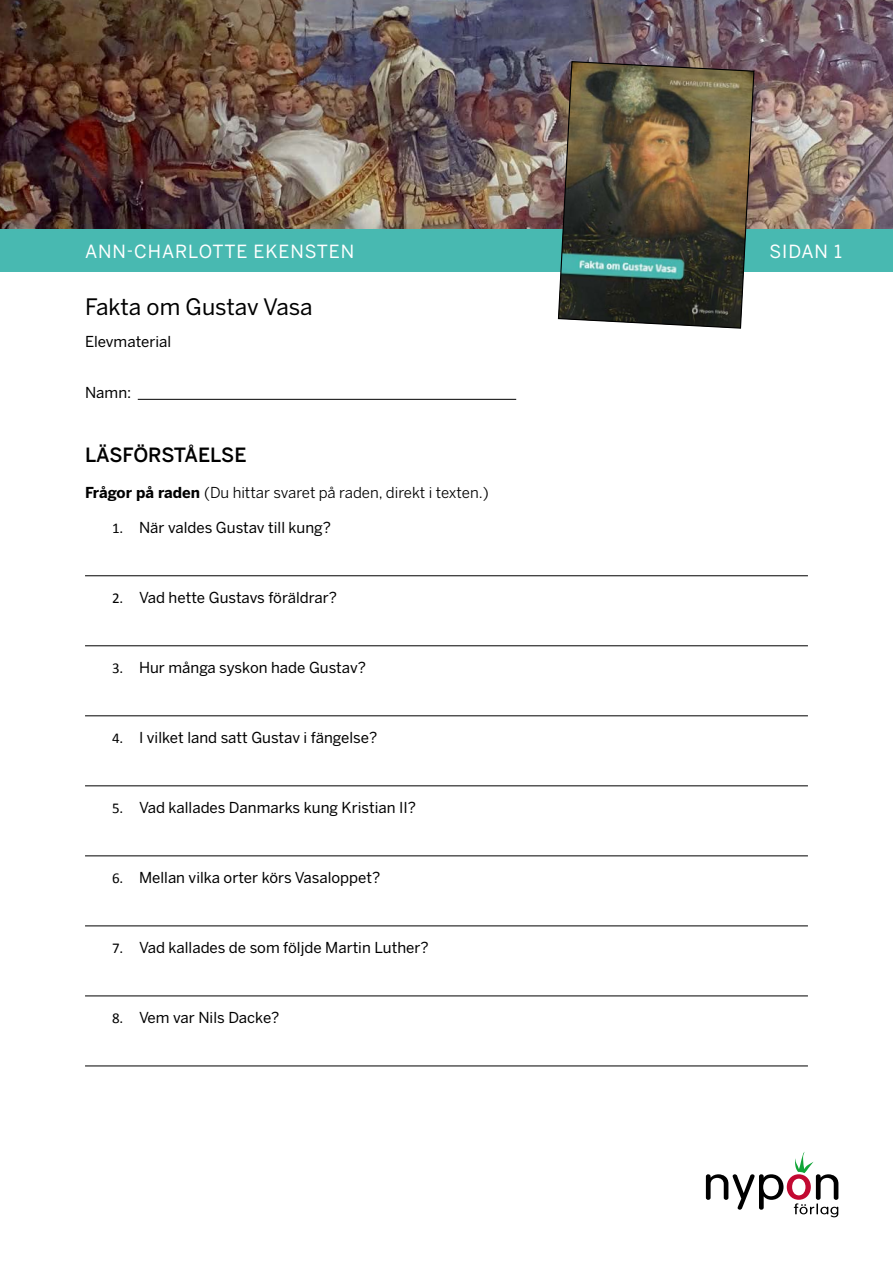
<style>
.page{position:relative;width:893px;height:1263px;background:#fff}
.page>*{position:absolute;margin:0;border:0;box-sizing:border-box;transform-origin:0 0}
.t1{font:22.5px "Benton Sans";letter-spacing:-.005em;color:#000}
.t2{font:500 19.5px "Benton Sans";letter-spacing:-.005em;color:#000}
.t3{font:18px "Benton Sans";letter-spacing:.05em;color:#fff}
.t4{font:15px "Benton Sans";color:#000}
.t5{font:15px "Benton Sans";color:#000}
.s1{font-weight:700}
.s2{font-family:"Calibri"}
</style>
<div class="page">
<img style="left:0;top:0;width:893px;height:230px">
<svg style="left:706px;top:1152px;width:132px;height:65px"></svg>
<div style="left:0;top:230px;width:893px;height:42px;background:#48b9b1"></div>
<img style="left:557px;top:60px;width:198px;height:269px">
<hr style="left:138px;top:399px;width:378px;height:1px;background:#000">
<hr style="left:85px;top:575px;width:723px;height:1px;background:#000">
<hr style="left:85px;top:645px;width:723px;height:1px;background:#000">
<hr style="left:85px;top:715px;width:723px;height:1px;background:#000">
<hr style="left:85px;top:785px;width:723px;height:1px;background:#000">
<hr style="left:85px;top:855px;width:723px;height:1px;background:#000">
<hr style="left:85px;top:925px;width:723px;height:1px;background:#000">
<hr style="left:85px;top:995px;width:723px;height:1px;background:#000">
<hr style="left:85px;top:1065px;width:723px;height:1px;background:#000">
<p class="t3" style="left:85px;top:241px;width:271px">ANN-CHARLOTTE EKENSTEN</p>
<p class="t3" style="left:769px;top:241px;width:74px">SIDAN 1</p>
<h1 class="t1" style="left:85px;top:294px;width:229px">Fakta om Gustav Vasa</h1>
<p class="t4" style="left:85px;top:332px;width:88px">Elevmaterial</p>
<p class="t4" style="left:85px;top:383px;width:48px">Namn:</p>
<h2 class="t2" style="left:85px;top:443px;width:163px">LÄSFÖRSTÅELSE</h2>
<p class="t5" style="left:85px;top:483px;width:405px"><span class="s1">Frågor på raden</span> (Du hittar svaret på raden, direkt i texten.)</p>
<p class="t4" style="left:112px;top:518px;width:221px"><span class="s2">1.</span> När valdes Gustav till kung?</p>
<p class="t4" style="left:112px;top:588px;width:226px"><span class="s2">2.</span> Vad hette Gustavs föräldrar?</p>
<p class="t4" style="left:112px;top:658px;width:255px"><span class="s2">3.</span> Hur många syskon hade Gustav?</p>
<p class="t4" style="left:112px;top:728px;width:267px"><span class="s2">4.</span> I vilket land satt Gustav i fängelse?</p>
<p class="t4" style="left:112px;top:798px;width:306px"><span class="s2">5.</span> Vad kallades Danmarks kung Kristian II?</p>
<p class="t4" style="left:112px;top:868px;width:270px"><span class="s2">6.</span> Mellan vilka orter körs Vasaloppet?</p>
<p class="t4" style="left:112px;top:938px;width:318px"><span class="s2">7.</span> Vad kallades de som följde Martin Luther?</p>
<p class="t4" style="left:112px;top:1008px;width:169px"><span class="s2">8.</span> Vem var Nils Dacke?</p>
</div>
